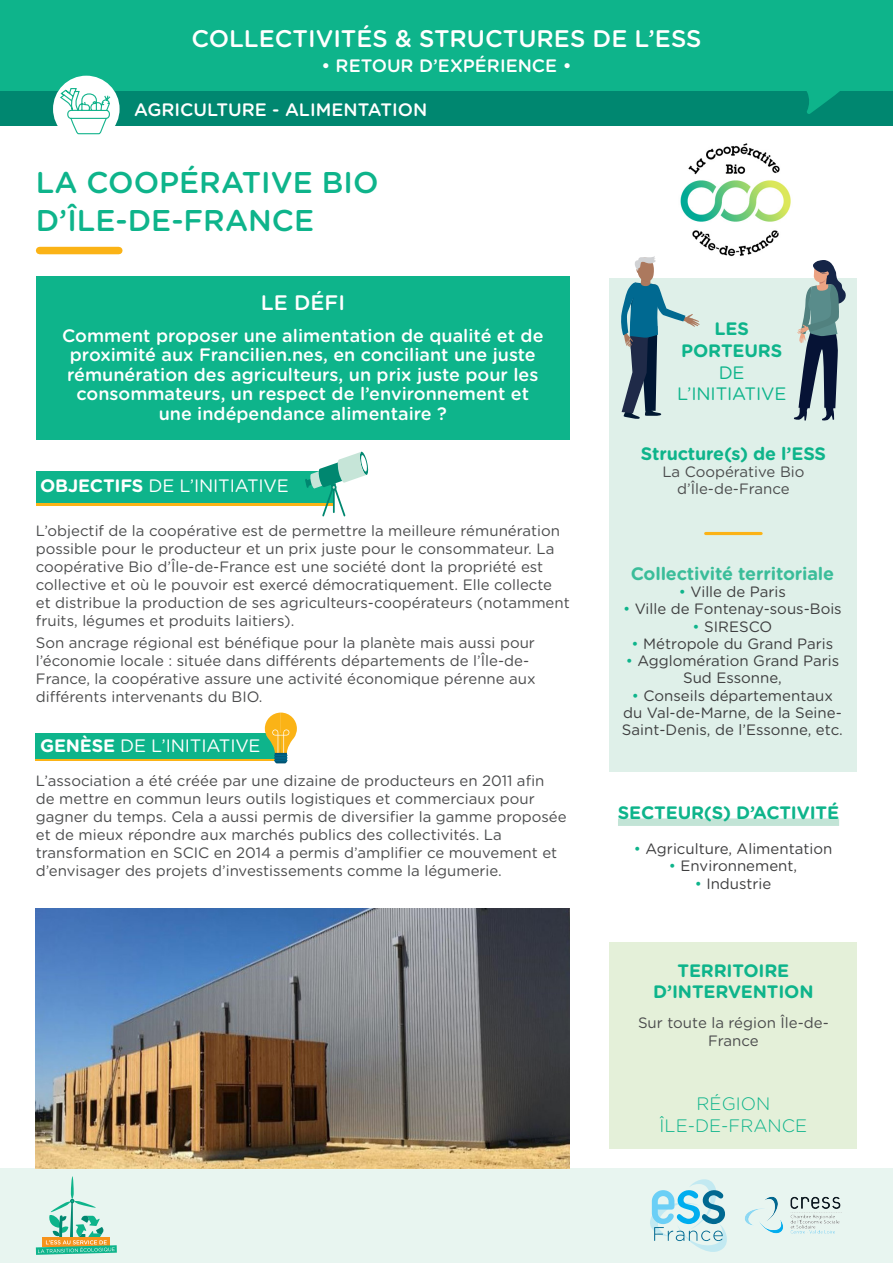
<style>
.page{position:relative;width:893px;height:1263px;background:#fff}
.page>*{position:absolute;margin:0;border:0;box-sizing:border-box;transform-origin:0 0}
.t1{font:500 30px/37.5px "Gotham Rounded";color:#0eb48b}
.t2{font:500 24px "Gotham Rounded";color:#fff}
.t3{font:500 21px "Gotham Rounded";color:#fff}
.t4{font:500 18px/19.5px "Gotham Rounded";color:#fff;text-align:center}
.t5{font:700 18px/21.6px "Gotham Rounded";letter-spacing:-.01em;color:#0eb48b;text-align:center}
.t6{font:18px "Gotham Rounded";letter-spacing:-.01em;color:#fff}
.t7{font:700 18px "Gotham Rounded";letter-spacing:-.01em;color:#3bbd9a}
.t8{font:300 18px/21.6px "Gotham Rounded";color:#0eb48b;text-align:center}
.t9{font:18px/21.6px "Gotham Rounded";letter-spacing:-.01em;color:#0eb48b;text-align:center}
.t10{font:15px/18px "Gotham Rounded";color:#4b4c4d}
.t11{font:15px/17.2px "Gotham Rounded";color:#3e3e3f;text-align:center}
.s1{font-weight:700}
.s2{color:#0eb48b}
</style>
<div class="page">
<img style="left:680px;top:143px;width:111px;height:114px">
<div style="left:609px;top:278px;width:248px;height:494px;background:#dff0e9"></div>
<div style="left:618px;top:818px;width:221px;height:8px;background:#c2e4d6"></div>
<div style="left:36px;top:276px;width:534px;height:164px;background:#0eb48b"></div>
<svg style="left:794px;top:260px;width:52px;height:161px"></svg>
<svg style="left:621px;top:255px;width:79px;height:164px"></svg>
<div style="left:36px;top:735px;width:245px;height:26px;background:linear-gradient(to right,#fbb316,#fbb316)"></div>
<div style="left:36px;top:733px;width:245px;height:25px;background:#0eb48b"></div>
<svg style="left:265px;top:712px;width:32px;height:51px"></svg>
<div style="left:36px;top:475px;width:298px;height:31px;background:#fbb316"></div>
<div style="left:36px;top:472px;width:298px;height:31px;background:#0eb48b"></div>
<svg style="left:305px;top:451px;width:64px;height:66px"></svg>
<hr style="left:706px;top:532px;width:55px;height:3px;background:#fbb316">
<div style="left:609px;top:942px;width:248px;height:207px;background:#e4f0d9"></div>
<div style="left:0;top:0;width:893px;height:92px;background:#0eb48b"></div>
<div style="left:40px;top:247px;width:79px;height:7px;background:#fbb316"></div>
<div style="left:0;top:1169px;width:893px;height:94px;background:#e8f5f0"></div>
<svg style="left:650px;top:1179px;width:77px;height:73px"></svg>
<svg style="left:36px;top:1176px;width:81px;height:79px"></svg>
<div style="left:0;top:92px;width:893px;height:34px;background:#008770"></div>
<div style="left:53px;top:76px;width:67px;height:66px;background:#fff;border-radius:50%"></div>
<svg style="left:690px;top:91px;width:189px;height:23px"></svg>
<img style="left:745px;top:1196px;width:97px;height:38px">
<svg style="left:59px;top:87px;width:52px;height:48px"></svg>
<img style="left:36px;top:908px;width:534px;height:261px">
<h2 class="t2" style="left:191px;top:21px;width:512px">COLLECTIVITÉS &amp; STRUCTURES DE L’ESS</h2>
<p class="t4" style="left:321px;top:55px;width:252px">• RETOUR D’EXPÉRIENCE •</p>
<p class="t4" style="left:134px;top:99px;width:295px">AGRICULTURE - ALIMENTATION</p>
<h1 class="t1" style="left:36px;top:162px;width:344px">LA COOPÉRATIVE BIO<br>D’ÎLE-DE-FRANCE</h1>
<h3 class="t3" style="left:261px;top:288px;width:86px">LE DÉFI</h3>
<p class="t4" style="left:62px;top:325px;width:483px">Comment proposer une alimentation de qualité et de proximité aux Francilien.nes, en conciliant une juste rémunération des agriculteurs, un prix juste pour les consommateurs, un respect de l’environnement et une indépendance alimentaire ?</p>
<p class="t6" style="left:40px;top:473px;width:250px"><span class="s1">OBJECTIFS</span> DE L’INITIATIVE</p>
<p class="t10" style="left:36px;top:521px;width:535px">L’objectif de la coopérative est de permettre la meilleure rémunération possible pour le producteur et un prix juste pour le consommateur. La coopérative Bio d’Île-de-France est une société dont la propriété est collective et où le pouvoir est exercé démocratiquement. Elle collecte et distribue la production de ses agriculteurs-coopérateurs (notamment fruits, légumes et produits laitiers).</p>
<p class="t10" style="left:36px;top:633px;width:501px">Son ancrage régional est bénéfique pour la planète mais aussi pour l’économie locale : située dans différents départements de l’Île-de-France, la coopérative assure une activité économique pérenne aux différents intervenants du BIO.</p>
<p class="t6" style="left:40px;top:733px;width:222px"><span class="s1">GENÈSE</span> DE L’INITIATIVE</p>
<p class="t10" style="left:36px;top:771px;width:532px">L’association a été créée par une dizaine de producteurs en 2011 afin de mettre en commun leurs outils logistiques et commerciaux pour gagner du temps. Cela a aussi permis de diversifier la gamme proposée et de mieux répondre aux marchés publics des collectivités. La transformation en SCIC en 2014 a permis d’amplifier ce mouvement et d’envisager des projets d’investissements comme la légumerie.</p>
<p class="t5" style="left:681px;top:318px;width:102px">LES<br>PORTEURS</p>
<p class="t9" style="left:677px;top:361px;width:111px">DE<br>L’INITIATIVE</p>
<p class="t5" style="left:641px;top:442px;width:187px">Structure(s) de l’ESS</p>
<p class="t10" style="left:662px;top:463px;width:144px;line-height:17.2px;text-align:center">La Coopérative Bio d’Île-de-France</p>
<p class="t7" style="left:631px;top:560px;width:205px">Collectivité territoriale</p>
<p class="t11" style="left:679px;top:582px;width:109px"><span class="s2">•</span> Ville de Paris</p>
<p class="t11" style="left:623px;top:600px;width:220px"><span class="s2">•</span> Ville de Fontenay-sous-Bois</p>
<p class="t11" style="left:693px;top:617px;width:81px"><span class="s2">•</span> SIRESCO</p>
<p class="t11" style="left:632px;top:634px;width:203px"><span class="s2">•</span> Métropole du Grand Paris</p>
<p class="t11" style="left:626px;top:651px;width:215px"><span class="s2">•</span> Agglomération Grand Paris<br>Sud Essonne,</p>
<p class="t11" style="left:622px;top:686px;width:222px"><span class="s2">•</span> Conseils départementaux du Val-de-Marne, de la Seine-<br>Saint-Denis, de l’Essonne, etc.</p>
<p class="t5" style="left:618px;top:801px;width:223px">SECTEUR(S) D’ACTIVITÉ</p>
<p class="t11" style="left:634px;top:839px;width:200px"><span class="s2">•</span> Agriculture, Alimentation</p>
<p class="t11" style="left:669px;top:857px;width:130px"><span class="s2">•</span> Environnement,</p>
<p class="t11" style="left:695px;top:874px;width:78px"><span class="s2">•</span> Industrie</p>
<p class="t5" style="left:653px;top:959px;width:162px">TERRITOIRE<br>D’INTERVENTION</p>
<p class="t10" style="left:638px;top:1013px;width:192px;text-align:center">Sur toute la région Île-de-<br>France</p>
<p class="t8" style="left:660px;top:1092px;width:149px">RÉGION<br>ÎLE-DE-FRANCE</p>
</div>
